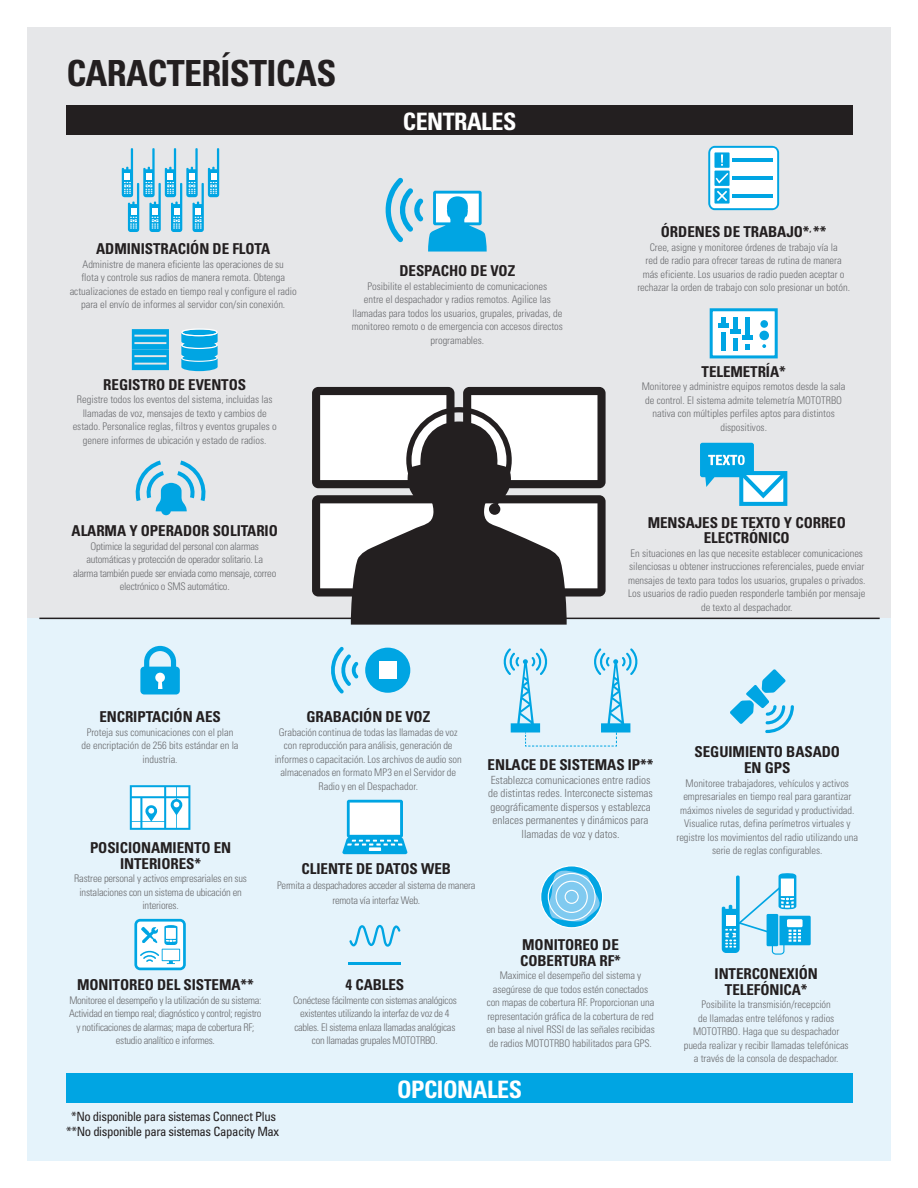
<style>
.page{position:relative;width:918px;height:1188px;background:#fff}
.page>*{position:absolute;margin:0;border:0;box-sizing:border-box;transform-origin:0 0}
.t1{font:700 condensed 36px "Univers";letter-spacing:-.02em;color:#231f20}
.t2{font:700 condensed 24px "Univers";letter-spacing:-.02em;color:#fff}
.t3{font:700 condensed 15px/15.6px "Univers";letter-spacing:-.005em;color:#231f20;text-align:center}
.t4{font:condensed 12.75px "Univers";letter-spacing:-.03em;color:#231f20}
.t5{font:300 condensed 11.25px/13.5px "Univers";letter-spacing:-.005em;color:#6c6d70;text-align:center}
.t6{font:300 condensed 10.5px/13.5px "Univers";letter-spacing:-.005em;color:#6c6d70;text-align:center}
.t7{font:300 condensed 10.5px/13.5px "Univers";letter-spacing:-.03em;color:#6c6d70;text-align:center}
.t8{font:300 condensed 10.5px/13.5px "Univers";letter-spacing:-.025em;color:#6c6d70;text-align:center}
</style>
<div class="page">
<div style="left:27px;top:27px;width:864px;height:591px;background:#e6e7e9"></div>
<div style="left:27px;top:619px;width:864px;height:542px;background:#e5f3fb"></div>
<hr style="left:39px;top:618px;width:841px;height:1px;background:#231f20">
<div style="left:66px;top:106px;width:787px;height:29px;background:#231f20"></div>
<div style="left:66px;top:1074px;width:787px;height:29px;background:#00a5e3"></div>
<svg style="left:312px;top:387px;width:294px;height:238px;background:#3e3b3d"></svg>
<svg style="left:320px;top:395px;width:126px;height:85px;background:#dadada"></svg>
<svg style="left:320px;top:503px;width:114px;height:85px;background:#a4a2a2"></svg>
<svg style="left:471px;top:395px;width:126px;height:85px;background:#d8d7d7"></svg>
<svg style="left:484px;top:503px;width:113px;height:85px;background:#a19fa0"></svg>
<svg style="left:181px;top:328px;width:37px;height:43px;background:#30b4e6"></svg>
<svg style="left:132px;top:329px;width:37px;height:41px;background:#27b0e3"></svg>
<svg style="left:135px;top:461px;width:71px;height:54px"></svg>
<div style="left:710px;top:308px;width:68px;height:50px;background:#fff;border:3px solid #00a5e3"></div>
<div style="left:721px;top:332px;width:5px;height:18px;background:#00a5e3"></div>
<div style="left:733px;top:338px;width:5px;height:12px;background:#00a5e3"></div>
<svg style="left:745px;top:344px;width:5px;height:6px"></svg>
<div style="left:719px;top:323px;width:10px;height:5px;background:#00a5e3"></div>
<hr style="left:731px;top:330px;width:10px;height:4px;background:#00a5e3">
<hr style="left:742px;top:336px;width:11px;height:4px;background:#00a5e3">
<svg style="left:721px;top:318px;width:5px;height:5px"></svg>
<div style="left:733px;top:318px;width:5px;height:14px;background:#00a5e3"></div>
<div style="left:745px;top:318px;width:5px;height:18px;background:#00a5e3"></div>
<div style="left:760px;top:320px;width:8px;height:8px;background:#00a5e3;border-radius:50%"></div>
<div style="left:759px;top:331px;width:10px;height:9px;background:#00a5e3;border-radius:50%"></div>
<svg style="left:762px;top:344px;width:4px;height:4px"></svg>
<svg style="left:739px;top:501px;width:48px;height:5px"></svg>
<svg style="left:385px;top:178px;width:102px;height:74px"></svg>
<svg style="left:122px;top:148px;width:97px;height:84px"></svg>
<svg style="left:708px;top:146px;width:72px;height:64px;background:#bbe6f6"></svg>
<hr style="left:732px;top:158px;width:41px;height:4px;background:#00a5e3">
<hr style="left:732px;top:176px;width:41px;height:4px;background:#00a5e3">
<hr style="left:732px;top:194px;width:41px;height:4px;background:#00a5e3">
<svg style="left:140px;top:646px;width:40px;height:48px"></svg>
<svg style="left:134px;top:919px;width:52px;height:51px;background:#aae0f5"></svg>
<svg style="left:130px;top:785px;width:60px;height:45px;background:#ace1f5"></svg>
<svg style="left:342px;top:800px;width:65px;height:54px;background:#9cdbf4"></svg>
<svg style="left:349px;top:925px;width:52px;height:22px"></svg>
<hr style="left:349px;top:962px;width:52px;height:2px;background:#00a5e3">
<svg style="left:331px;top:647px;width:27px;height:47px"></svg>
<div style="left:365px;top:648px;width:45px;height:45px;background:#00a5e3;border-radius:50%"></div>
<div style="left:379px;top:662px;width:17px;height:17px;background:#fff"></div>
<svg style="left:503px;top:648px;width:135px;height:99px"></svg>
<svg style="left:541px;top:866px;width:62px;height:62px"></svg>
<div style="left:540px;top:865px;width:63px;height:63px;border:1px solid #fff;border-radius:50%"></div>
<svg style="left:548px;top:867px;width:54px;height:58px"></svg>
<div style="left:565px;top:890px;width:14px;height:14px;border:1px solid #fff;border-radius:50%"></div>
<div style="left:556px;top:881px;width:32px;height:32px;border:1px solid #fff;border-radius:50%"></div>
<div style="left:548px;top:873px;width:48px;height:48px;border:1px solid #fff;border-radius:50%"></div>
<svg style="left:730px;top:669px;width:64px;height:64px"></svg>
<svg style="left:722px;top:873px;width:89px;height:82px"></svg>
<svg style="left:700px;top:443px;width:88px;height:58px"></svg>
<p class="t1" style="left:66px;top:51px;width:272px">CARACTERÍSTICAS</p>
<p class="t2" style="left:403px;top:106px;width:115px">CENTRALES</p>
<p class="t3" style="left:96px;top:241px;width:176px">ADMINISTRACIÓN DE FLOTA</p>
<p class="t6" style="left:70px;top:257px;width:229px">Administre de manera eficiente las operaciones de su<br>flota y controle sus radios de manera remota. Obtenga actualizaciones de estado en tiempo real y configure el radio para el envío de informes al servidor con/sin conexión.</p>
<p class="t3" style="left:103px;top:376px;width:144px">REGISTRO DE EVENTOS</p>
<p class="t6" style="left:73px;top:393px;width:206px">Registre todos los eventos del sistema, incluidas las llamadas de voz, mensajes de texto y cambios de estado. Personalice reglas, filtros y eventos grupales o genere informes de ubicación y estado de radios.</p>
<p class="t3" style="left:72px;top:523px;width:208px">ALARMA Y OPERADOR SOLITARIO</p>
<p class="t8" style="left:73px;top:539px;width:205px">Optimice la seguridad del personal con alarmas automáticas y protección de operador solitario. La alarma también puede ser enviada como mensaje, correo electrónico o SMS automático.</p>
<p class="t3" style="left:400px;top:263px;width:117px">DESPACHO DE VOZ</p>
<p class="t6" style="left:352px;top:279px;width:213px">Posibilite el establecimiento de comunicaciones<br>entre el despachador y radios remotos. Agilice las llamadas para todos los usuarios, grupales, privadas, de monitoreo remoto o de emergencia con accesos directos programables.</p>
<p class="t3" style="left:661px;top:224px;width:167px">ÓRDENES DE TRABAJO*<sup>,</sup> **</p>
<p class="t6" style="left:637px;top:240px;width:214px">Cree, asigne y monitoree órdenes de trabajo vía la<br>red de radio para ofrecer tareas de rutina de manera más eficiente. Los usuarios de radio pueden aceptar o rechazar la orden de trabajo con solo presionar un botón.</p>
<p class="t3" style="left:702px;top:364px;width:86px">TELEMETRÍA*</p>
<p class="t6" style="left:642px;top:380px;width:205px">Monitoree y administre equipos remotos desde la sala de control. El sistema admite telemetría MOTOTRBO nativa con múltiples perfiles aptos para distintos dispositivos.</p>
<p class="t3" style="left:648px;top:515px;width:200px">MENSAJES DE TEXTO Y CORREO<br>ELECTRÓNICO</p>
<p class="t6" style="left:628px;top:546px;width:239px">En situaciones en las que necesite establecer comunicaciones silenciosas u obtener instrucciones referenciales, puede enviar mensajes de texto para todos los usuarios, grupales o privados.<br>Los usuarios de radio pueden responderle también por mensaje de texto al despachador.</p>
<p class="t3" style="left:99px;top:709px;width:123px">ENCRIPTACIÓN AES</p>
<p class="t6" style="left:82px;top:725px;width:158px">Proteja sus comunicaciones con el plan de encriptación de 256 bits estándar en la industria.</p>
<p class="t3" style="left:90px;top:840px;width:143px">POSICIONAMIENTO EN<br>INTERIORES*</p>
<p class="t6" style="left:74px;top:872px;width:174px">Rastree personal y activos empresariales en sus instalaciones con un sistema de ubicación en interiores.</p>
<p class="t3" style="left:77px;top:977px;width:178px">MONITOREO DEL SISTEMA**</p>
<p class="t7" style="left:69px;top:993px;width:194px">Monitoree el desempeño y la utilización de su sistema:<br>Actividad en tiempo real; diagnóstico y control; registro y notificaciones de alarmas; mapa de cobertura RF; estudio analítico e informes.</p>
<p class="t3" style="left:306px;top:709px;width:125px">GRABACIÓN DE VOZ</p>
<p class="t6" style="left:275px;top:725px;width:189px">Grabación continua de todas las llamadas de voz con reproducción para análisis, generación de informes o capacitación. Los archivos de audio son almacenados en formato MP3 en el Servidor de Radio y en el Despachador.</p>
<p class="t3" style="left:302px;top:860px;width:151px">CLIENTE DE DATOS WEB</p>
<p class="t8" style="left:277px;top:877px;width:200px;line-height:15px">Permita a despachadores acceder al sistema de manera remota vía interfaz Web.</p>
<p class="t3" style="left:488px;top:757px;width:167px">ENLACE DE SISTEMAS IP**</p>
<p class="t5" style="left:488px;top:773px;width:166px">Establezca comunicaciones entre radios de distintas redes. Interconecte sistemas geográficamente dispersos y establezca enlaces permanentes y dinámicos para llamadas de voz y datos.</p>
<p class="t3" style="left:346px;top:977px;width:60px">4 CABLES</p>
<p class="t7" style="left:293px;top:993px;width:165px">Conéctese fácilmente con sistemas analógicos existentes utilizando la interfaz de voz de 4 cables. El sistema enlaza llamadas analógicas con llamadas grupales MOTOTRBO.</p>
<p class="t3" style="left:520px;top:937px;width:102px;text-align:left">MONITOREO DE<br>COBERTURA RF*</p>
<p class="t6" style="left:486px;top:969px;width:170px">Maximice el desempeño del sistema y asegúrese de que todos estén conectados con mapas de cobertura RF. Proporcionan una representación gráfica de la cobertura de red en base al nivel RSSI de las señales recibidas de radios MOTOTRBO habilitados para GPS.</p>
<p class="t2" style="left:397px;top:1075px;width:127px">OPCIONALES</p>
<p class="t4" style="left:71px;top:1108px;width:206px">*No disponible para sistemas Connect Plus</p>
<p class="t4" style="left:66px;top:1124px;width:215px">**No disponible para sistemas Capacity Max</p>
<p class="t3" style="left:695px;top:744px;width:147px">SEGUIMIENTO BASADO<br>EN GPS</p>
<p class="t6" style="left:676px;top:776px;width:183px">Monitoree trabajadores, vehículos y activos empresariales en tiempo real para garantizar máximos niveles de seguridad y productividad.<br>Visualice rutas, defina perímetros virtuales y registre los movimientos del radio utilizando una serie de reglas configurables.</p>
<p class="t3" style="left:715px;top:966px;width:105px">INTERCONEXIÓN<br>TELEFÓNICA*</p>
<p class="t6" style="left:684px;top:998px;width:167px">Posibilite la transmisión/recepción<br>de llamadas entre teléfonos y radios MOTOTRBO. Haga que su despachador pueda realizar y recibir llamadas telefónicas a través de la consola de despachador.</p>
</div>
